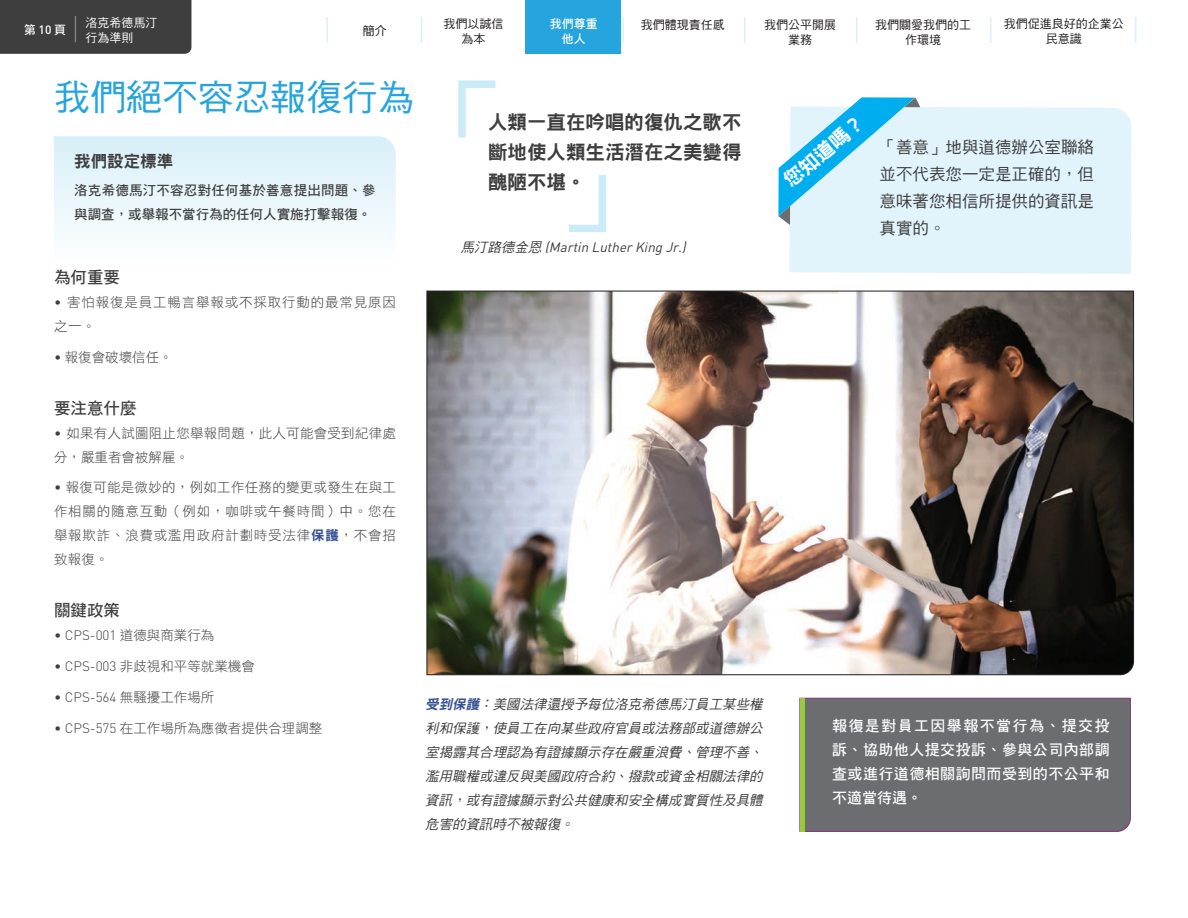
<style>
.page{position:relative;width:1188px;height:918px;background:#fff}
.page>*{position:absolute;margin:0;border:0;box-sizing:border-box;transform-origin:0 0}
.t1{font:120px "DF Hei Std W5";color:#cbebf7}
.t2{font:36px "DF Hei Std W5";color:#25a4dd}
.t3{font:300 30.6px "DIN Pro";color:#25a4dd;scale:.71 1}
.t4{font:300 30.6px "DIN Pro";color:#8f9194;scale:.71 1}
.t5{font:20.1px "DF Hei Std W9";color:#fff}
.t6{font:19.5px/30px "DF Hei Std W9";color:#3e3e3f;text-align:justify}
.t7{font:16.5px/27px "DF Hei Std W5";color:#3e3e3f;text-align:justify}
.t8{font:16.5px "DF Hei Std W7";color:#3e3e3f}
.t9{font:16.5px "DF Hei Std W9";color:#3e3e3f}
.t10{font:15px/24px "DF Hei Std W7";letter-spacing:.03em;color:#fff;text-align:justify}
.t11{font:italic 13.5px/24px "DF Hei Std W5";color:#3e3e3f;text-align:justify}
.t12{font:13.5px/24px "DF Hei Std W3";letter-spacing:.02em;color:#3e3e3f}
.t13{font:13.5px "DF Hei Std W3";color:#3e3e3f}
.t14{font:13.5px/24px "DF Hei Std W7";letter-spacing:.015em;color:#3e3e3f}
.t15{font:300 13.5px "DIN Pro";color:#3e3e3f}
.t16{font:13.5px/24px "DF Hei Std W3";letter-spacing:.06em;color:#3e3e3f}
.t17{font:italic 13.5px "DIN Pro";color:#3e3e3f}
.t18{font:12px/15px "DF Hei Std W5";color:#231f20;text-align:center}
.t19{font:12px/15px "DF Hei Std W5";color:#fff}
.t20{font:12px/15px "DF Hei Std W7";color:#fff;text-align:center}
.s1{font-family:"DINOT";font-weight:500}
.s2{font-family:"DIN Pro";font-weight:300}
.s3{font-family:"DF Hei Std W9";color:#375193}
.s4{font-family:"DF Hei Std W3";font-weight:400}
.s5{font-family:"DF Hei Std W5"}
</style>
<div class="page">
<div style="left:525px;top:0;width:96px;height:54px;background:#25a4dd"></div>
<div style="left:0;top:0;width:191px;height:54px;background:#3e3e3f"></div>
<div style="left:790px;top:107px;width:342px;height:167px;background:#e1f4fc"></div>
<svg style="left:778px;top:97px;width:142px;height:128px;background:#a2dff7"></svg>
<svg style="left:54px;top:136px;width:342px;height:98px;fill:#e6f5fb"></svg>
<img style="left:427px;top:291px;width:707px;height:384px">
<div style="left:805px;top:698px;width:326px;height:134px;background:#6c6d70"></div>
<div style="left:800px;top:698px;width:5px;height:134px;background:#99ca3b"></div>
<p class="t20" style="left:24px;top:22px;width:44px">第 <span class="s1">10</span> 頁</p>
<h3 class="t4" style="left:72px;top:8px;width:11px">|</h3>
<p class="t18" style="left:444px;top:16px;width:61px">我們以誠信為本</p>
<p class="t19" style="left:85px;top:15px;width:73px">洛克希德馬汀行為準則</p>
<h3 class="t3" style="left:323px;top:9px;width:11px">|</h3>
<h3 class="t3" style="left:418px;top:9px;width:11px">|</h3>
<h3 class="t3" style="left:620px;top:9px;width:11px">|</h3>
<h3 class="t3" style="left:742px;top:9px;width:11px">|</h3>
<h3 class="t3" style="left:853px;top:9px;width:11px">|</h3>
<h3 class="t3" style="left:987px;top:9px;width:11px">|</h3>
<h3 class="t3" style="left:1133px;top:9px;width:11px">|</h3>
<p class="t20" style="left:550px;top:16px;width:49px">我們尊重他人</p>
<p class="t18" style="left:641px;top:17px;width:85px">我們體現責任感</p>
<p class="t18" style="left:1004px;top:16px;width:121px">我們促進良好的企業公民意識</p>
<p class="t18" style="left:363px;top:23px;width:25px">簡介</p>
<p class="t18" style="left:764px;top:17px;width:73px">我們公平開展業務</p>
<p class="t18" style="left:875px;top:17px;width:97px">我們關愛我們的工作環境</p>
<h2 class="t2" style="left:54px;top:78px;width:361px">我們絕不容忍報復行為</h2>
<p class="t9" style="left:74px;top:152px;width:100px">我們設定標準</p>
<p class="t14" style="left:74px;top:178px;width:303px">洛克希德馬汀不容忍對任何基於善意提出問題、參與調查，或舉報不當行為的任何人實施打擊報復。</p>
<p class="t8" style="left:54px;top:268px;width:67px">為何重要</p>
<p class="t16" style="left:54px;top:290px;width:343px"><span class="s2">•</span> 害怕報復是員工暢言舉報或不採取行動的最常見原因之一。</p>
<p class="t13" style="left:54px;top:349px;width:120px"><span class="s2">•</span> 報復會破壞信任。</p>
<p class="t8" style="left:54px;top:399px;width:84px">要注意什麼</p>
<p class="t12" style="left:54px;top:421px;width:344px"><span class="s2">•</span> 如果有人試圖阻止您舉報問題，此人可能會受到紀律處分，嚴重者會被解雇。</p>
<p class="t12" style="left:54px;top:475px;width:344px;text-align:justify"><span class="s2">•</span> 報復可能是微妙的，例如工作任務的變更或發生在與工作相關的隨意互動（例如，咖啡或午餐時間）中。您在舉報欺詐、浪費或濫用政府計劃時受法律<span class="s3">保護</span>，不會招致報復。</p>
<p class="t8" style="left:54px;top:602px;width:67px">關鍵政策</p>
<p class="t15" style="left:54px;top:626px;width:162px">• CPS-001 <span class="s4">道德與商業行為</span></p>
<p class="t13" style="left:54px;top:659px;width:202px"><span class="s2">• CPS-003</span> 非歧視和平等就業機會</p>
<p class="t15" style="left:54px;top:688px;width:162px">• CPS-564 <span class="s4">無騷擾工作場所</span></p>
<p class="t13" style="left:54px;top:721px;width:270px"><span class="s2">• CPS-575</span> 在工作場所為應徵者提供合理調整</p>
<h1 class="t1" style="left:398px;top:92px;width:269px">「」</h1>
<h3 class="t6" style="left:488px;top:107px;width:255px">人類一直在吟唱的復仇之歌不斷地使人類生活潛在之美變得醜陋不堪。</h3>
<p class="t17" style="left:461px;top:238px;width:230px"><span class="s5">馬汀路德金恩</span> (Martin LutherKing Jr.)</p>
<p class="t11" style="left:425px;top:692px;width:342px"><span class="s3">受到保護</span>：美國法律還授予每位洛克希德馬汀員工某些權利和保護，使員工在向某些政府官員或法務部或道德辦公室揭露其合理認為有證據顯示存在嚴重浪費、管理不善、濫用職權或違反與美國政府合約、撥款或資金相關法律的資訊，或有證據顯示對公共健康和安全構成實質性及具體危害的資訊時不被報復。</p>
<h3 class="t5" style="left:779px;top:174px;width:102px;rotate:-40deg">您知道嗎？</h3>
<p class="t7" style="left:880px;top:133px;width:216px">「善意」地與道德辦公室聯絡並不代表您一定是正確的，但意味著您相信所提供的資訊是真實的。</p>
<p class="t10" style="left:832px;top:713px;width:279px">報復是對員工因舉報不當行為、提交投訴、協助他人提交投訴、參與公司內部調查或進行道德相關詢問而受到的不公平和不適當待遇。</p>
</div>
